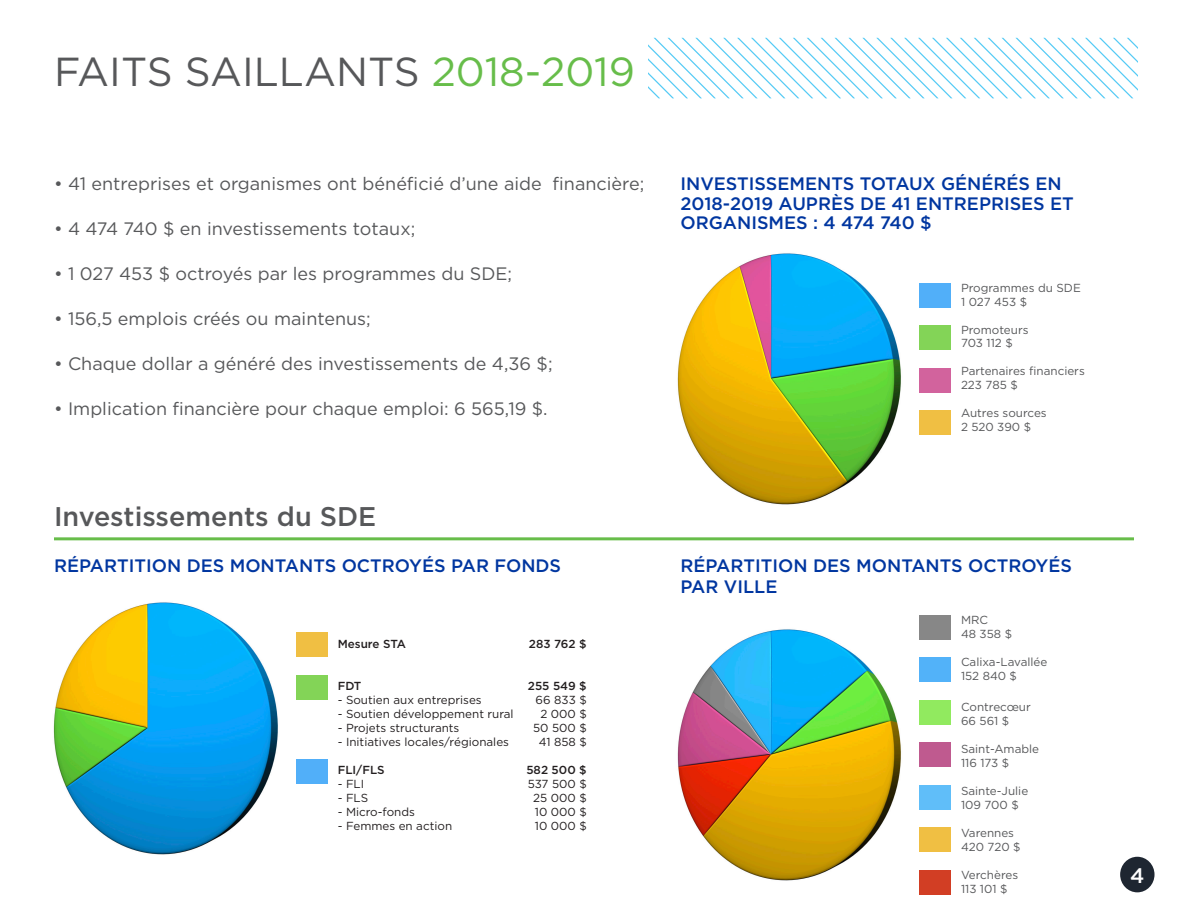
<style>
.page{position:relative;width:1188px;height:918px;background:#fff}
.page>*{position:absolute;margin:0;border:0;box-sizing:border-box;transform-origin:0 0}
.t1{font:40.5px "Gotham";color:#57585a}
.t2{font:500 27px "Gotham";color:#57585a}
.t3{font:500 21px "Gotham";color:#fff}
.t4{font:18px "Gotham";color:#57585a}
.t5{font:500 18px/19.5px "Gotham";color:#0036a0}
.t6{font:11.7px/14px "Gotham";color:#57585a}
.t7{font:11.7px "Gotham";color:#231f20}
.t8{font:500 11.7px "Gotham";color:#231f20}
.s1{color:#67bd4a}
</style>
<div class="page">
<div style="left:1120px;top:857px;width:35px;height:35px;background:#1e2631;border-radius:50%"></div>
<hr style="left:54px;top:537px;width:1080px;height:3px;background:#67bd4a">
<svg style="left:648px;top:38px;width:490px;height:60px"></svg>
<img style="left:677px;top:253px;width:224px;height:252px">
<div style="left:919px;top:283px;width:32px;height:25px;background:#51aff9"></div>
<div style="left:919px;top:325px;width:32px;height:25px;background:#83d457"></div>
<div style="left:919px;top:368px;width:32px;height:24px;background:#d2639d"></div>
<div style="left:919px;top:410px;width:32px;height:25px;background:#f0bf43"></div>
<img style="left:53px;top:602px;width:225px;height:253px">
<div style="left:296px;top:632px;width:31px;height:25px;background:#f0bf43"></div>
<div style="left:296px;top:675px;width:31px;height:25px;background:#83d457"></div>
<div style="left:296px;top:760px;width:31px;height:24px;background:#51aff9"></div>
<img style="left:677px;top:629px;width:224px;height:252px">
<div style="left:919px;top:615px;width:32px;height:25px;background:#878787"></div>
<div style="left:919px;top:657px;width:32px;height:25px;background:#52b2f9"></div>
<div style="left:919px;top:742px;width:32px;height:25px;background:#bf5a8f"></div>
<div style="left:919px;top:700px;width:32px;height:25px;background:#91ea5f"></div>
<div style="left:919px;top:785px;width:32px;height:25px;background:#60bef9"></div>
<div style="left:919px;top:827px;width:32px;height:25px;background:#f0bf43"></div>
<div style="left:919px;top:870px;width:32px;height:25px;background:#d23e24"></div>
<p class="t1" style="left:54px;top:46px;width:583px">FAITS SAILLANTS <span class="s1">2018-2019</span></p>
<p class="t4" style="left:54px;top:173px;width:592px">• 41 entreprises et organismes ont bénéficié d’une aide financière;</p>
<p class="t4" style="left:54px;top:218px;width:363px">• 4 474 740 $ en investissements totaux;</p>
<p class="t4" style="left:54px;top:263px;width:460px">• 1 027 453 $ octroyés par les programmes du SDE;</p>
<p class="t4" style="left:54px;top:308px;width:318px">• 156,5 emplois créés ou maintenus;</p>
<p class="t4" style="left:54px;top:353px;width:500px">• Chaque dollar a généré des investissements de 4,36 $;</p>
<p class="t4" style="left:54px;top:398px;width:495px">• Implication financière pour chaque emploi: 6 565,19 $.</p>
<p class="t2" style="left:54px;top:499px;width:324px">Investissements du SDE</p>
<p class="t5" style="left:54px;top:555px;width:509px">RÉPARTITION DES MONTANTS OCTROYÉS PAR FONDS</p>
<p class="t8" style="left:338px;top:637px;width:70px">Mesure STA</p>
<p class="t8" style="left:529px;top:637px;width:59px">283 762 $</p>
<p class="t8" style="left:338px;top:678px;width:25px">FDT</p>
<p class="t8" style="left:528px;top:678px;width:60px">255 549 $</p>
<p class="t7" style="left:338px;top:692px;width:146px">- Soutien aux entreprises</p>
<p class="t7" style="left:536px;top:692px;width:53px">66 833 $</p>
<p class="t7" style="left:338px;top:706px;width:177px">- Soutien développement rural</p>
<p class="t7" style="left:540px;top:706px;width:48px">2 000 $</p>
<p class="t7" style="left:338px;top:720px;width:123px">- Projets structurants</p>
<p class="t7" style="left:533px;top:720px;width:55px">50 500 $</p>
<p class="t7" style="left:338px;top:734px;width:173px">- Initiatives locales/régionales</p>
<p class="t7" style="left:539px;top:734px;width:49px">41 858 $</p>
<p class="t8" style="left:338px;top:762px;width:48px">FLI/FLS</p>
<p class="t8" style="left:526px;top:762px;width:62px">582 500 $</p>
<p class="t7" style="left:338px;top:776px;width:28px">- FLI</p>
<p class="t7" style="left:528px;top:776px;width:61px">537 500 $</p>
<p class="t7" style="left:338px;top:790px;width:32px">- FLS</p>
<p class="t7" style="left:533px;top:790px;width:55px">25 000 $</p>
<p class="t7" style="left:338px;top:804px;width:79px">- Micro-fonds</p>
<p class="t7" style="left:535px;top:804px;width:53px">10 000 $</p>
<p class="t7" style="left:338px;top:818px;width:116px">- Femmes en action</p>
<p class="t7" style="left:535px;top:818px;width:53px">10 000 $</p>
<p class="t5" style="left:680px;top:174px;width:395px">INVESTISSEMENTS TOTAUX GÉNÉRÉS EN<br>2018-2019 AUPRÈS DE 41 ENTREPRISES ET<br>ORGANISMES : 4 474 740 $</p>
<p class="t6" style="left:961px;top:280px;width:121px">Programmes du SDE<br>1 027 453 $</p>
<p class="t6" style="left:961px;top:322px;width:69px">Promoteurs<br>703 112 $</p>
<p class="t6" style="left:961px;top:364px;width:125px">Partenaires financiers<br>223 785 $</p>
<p class="t6" style="left:961px;top:406px;width:87px">Autres sources<br>2 520 390 $</p>
<p class="t5" style="left:680px;top:555px;width:393px">RÉPARTITION DES MONTANTS OCTROYÉS</p>
<p class="t5" style="left:680px;top:577px;width:98px">PAR VILLE</p>
<p class="t6" style="left:961px;top:613px;width:53px">MRC<br>48 358 $</p>
<p class="t6" style="left:961px;top:655px;width:88px">Calixa-Lavallée<br>152 840 $</p>
<p class="t6" style="left:961px;top:700px;width:71px">Contrecœur<br>66 561 $</p>
<p class="t6" style="left:961px;top:742px;width:80px">Saint-Amable<br>116 173 $</p>
<p class="t6" style="left:961px;top:784px;width:69px">Sainte-Julie<br>109 700 $</p>
<p class="t6" style="left:961px;top:826px;width:61px">Varennes<br>420 720 $</p>
<p class="t6" style="left:961px;top:868px;width:59px">Verchères<br>113 101 $</p>
<p class="t3" style="left:1130px;top:862px;width:16px">4</p>
</div>
